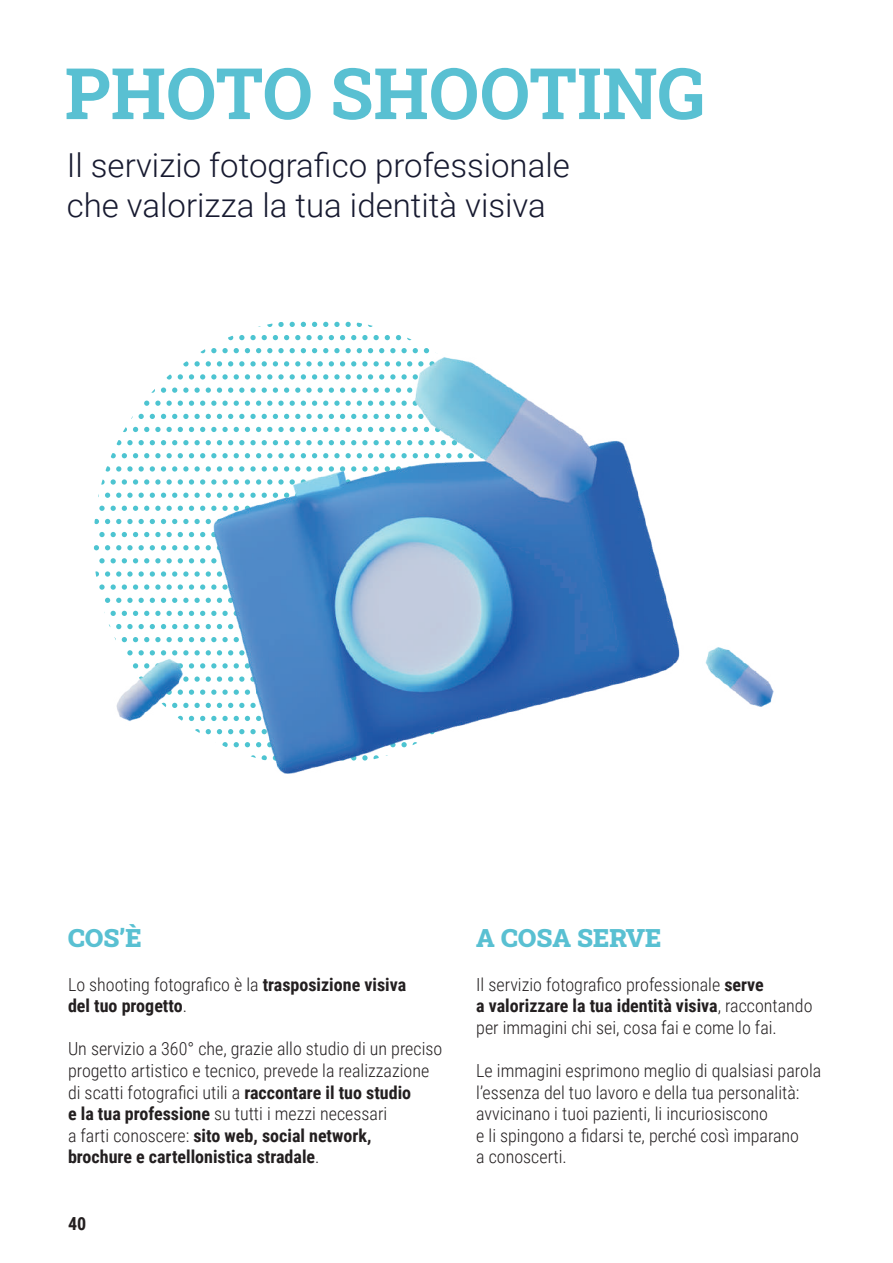
<style>
.page{position:relative;width:893px;height:1263px;background:#fff}
.page>*{position:absolute;margin:0;border:0;box-sizing:border-box;transform-origin:0 0}
.t1{font:700 71.1px "Roboto Slab";color:#59c0d2}
.t2{font:300 33px/39.6px "Roboto";color:#171a30}
.t3{font:900 25.5px "Roboto Slab";color:#59c0d2}
.t4{font:300 18px/21.6px "Roboto Condensed";color:#231f20}
.t5{font:700 18px/21.6px "Roboto Condensed";color:#231f20}
.s1{font-weight:300}
.s2{font-weight:700}
</style>
<div class="page">
<img style="left:93px;top:321px;width:681px;height:453px">
<h1 class="t1" style="left:65px;top:45px;width:642px">PHOTO SHOOTING</h1>
<h2 class="t2" style="left:67px;top:145px;width:505px">Il servizio fotografico professionale che valorizza la tua identità visiva</h2>
<h3 class="t3" style="left:68px;top:920px;width:75px">COS’È</h3>
<p class="t5" style="left:68px;top:973px;width:340px"><span class="s1">Lo shooting fotografico è la</span> trasposizione visiva del tuo progetto<span class="s1">.</span></p>
<p class="t4" style="left:68px;top:1037px;width:376px">Un servizio a 360° che, grazie allo studio di un preciso progetto artistico e tecnico, prevede la realizzazione di scatti fotografici utili a <span class="s2">raccontare il tuo studio<br>e la tua professione</span> su tutti i mezzi necessari<br>a farti conoscere: <span class="s2">sito web, social network,<br>brochure e cartellonistica stradale</span>.</p>
<p class="t5" style="left:68px;top:1212px;width:20px">40</p>
<h3 class="t3" style="left:476px;top:920px;width:187px">A COSA SERVE</h3>
<p class="t4" style="left:476px;top:973px;width:338px">Il servizio fotografico professionale <span class="s2">serve<br>a valorizzare la tua identità visiva</span>, raccontando per immagini chi sei, cosa fai e come lo fai.</p>
<p class="t4" style="left:476px;top:1059px;width:346px">Le immagini esprimono meglio di qualsiasi parola l’essenza del tuo lavoro e della tua personalità: avvicinano i tuoi pazienti, li incuriosiscono<br>e li spingono a fidarsi te, perché così imparano<br>a conoscerti.</p>
</div>
